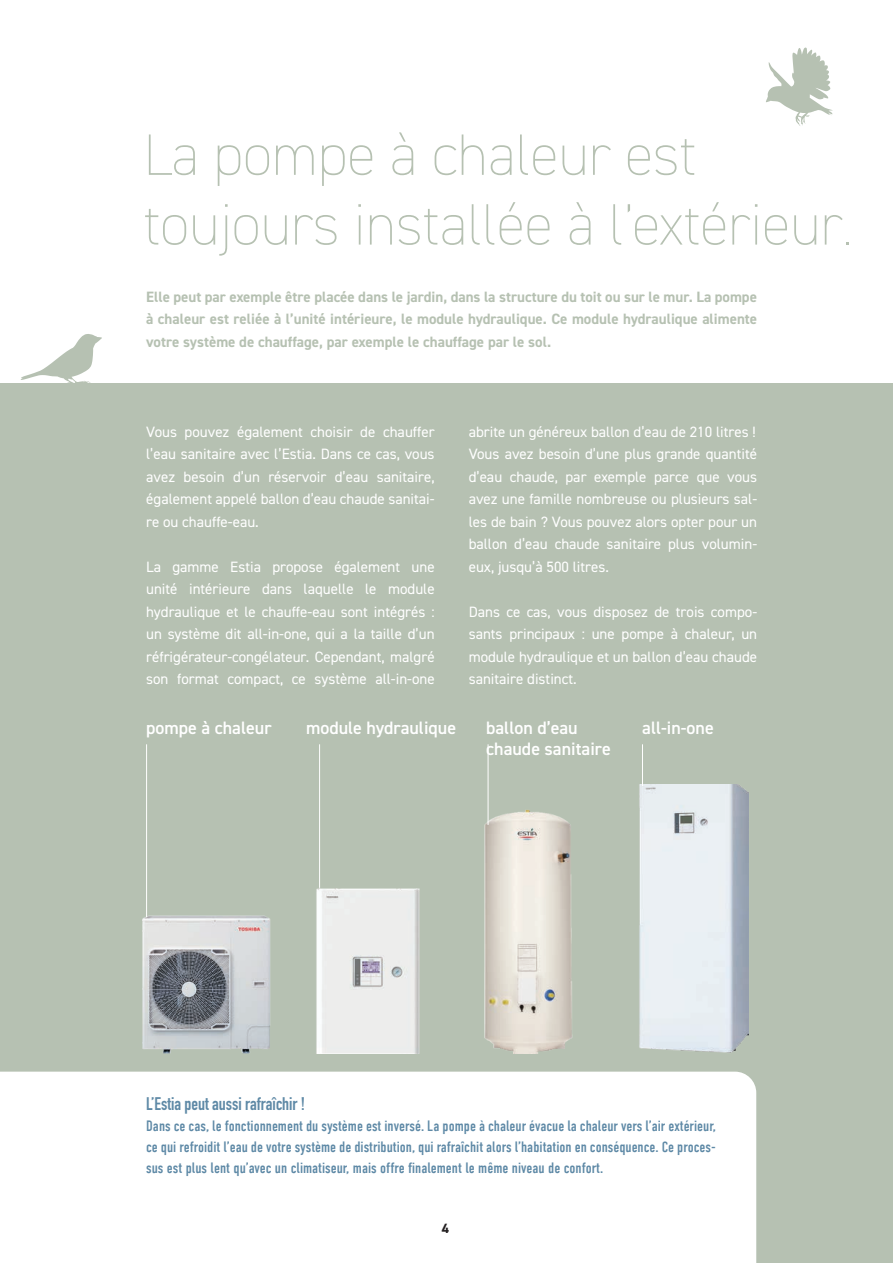
<style>
.page{position:relative;width:893px;height:1263px;background:#fff}
.page>*{position:absolute;margin:0;border:0;box-sizing:border-box;transform-origin:0 0}
.t1{font:200 58.5px/69.8px "DIN2014";letter-spacing:-.005em;color:#b6c1b2}
.t2{font:600 18px "DIN2014";color:#fff}
.t3{font:700 18px "DIN Condensed";color:#5e89a6}
.t4{font:15px/22.5px "DIN2014";color:#fff;text-align:justify}
.t5{font:15px/21px "DIN Condensed";color:#5e89a6;text-align:justify}
.t6{font:700 15px/22.5px "DIN2014";color:#b6c1b2;text-align:justify}
.t7{font:700 13.5px "DIN2014";color:#231f20}
</style>
<div class="page">
<div style="left:0;top:384px;width:893px;height:879px;background:#b6c1b2"></div>
<img style="left:143px;top:785px;width:605px;height:269px">
<div style="left:0;top:1072px;width:756px;height:191px;background:#fff"></div>
<hr style="left:146px;top:744px;width:1px;height:173px;background:#fff">
<hr style="left:319px;top:744px;width:1px;height:144px;background:#fff">
<hr style="left:488px;top:744px;width:1px;height:81px;background:#fff">
<hr style="left:642px;top:744px;width:1px;height:42px;background:#fff">
<svg style="left:766px;top:47px;width:67px;height:79px"></svg>
<svg style="left:20px;top:334px;width:82px;height:50px"></svg>
<h1 class="t1" style="left:143px;top:120px;width:711px">La pompe à chaleur est toujours installée à l’extérieur.</h1>
<p class="t6" style="left:146px;top:285px;width:612px">Elle peut par exemple être placée dans le jardin, dans la structure du toit ou sur le mur. La pompe à chaleur est reliée à l’unité intérieure, le module hydraulique. Ce module hydraulique alimente votre système de chauffage, par exemple le chauffage par le sol.</p>
<p class="t4" style="left:146px;top:420px;width:290px">Vous pouvez également choisir de chauffer l’eau sanitaire avec l’Estia. Dans ce cas, vous avez besoin d’un réservoir d’eau sanitaire, également appelé ballon d’eau chaude sanitai&shy;re ou chauffe-eau.</p>
<p class="t4" style="left:146px;top:555px;width:290px">La gamme Estia propose également une unité intérieure dans laquelle le module hydraulique et le chauffe-eau sont intégrés : un système dit all-in-one, qui a la taille d’un réfrigérateur-congélateur. Cependant, malgré son format compact, ce système all-in-one</p>
<p class="t4" style="left:469px;top:420px;width:290px">abrite un généreux ballon d’eau de 210 litres !<br>Vous avez besoin d’une plus grande quantité d’eau chaude, par exemple parce que vous avez une famille nombreuse ou plusieurs sal&shy;les de bain ? Vous pouvez alors opter pour un ballon d’eau chaude sanitaire plus volumin&shy;eux, jusqu’à 500 litres.</p>
<p class="t4" style="left:469px;top:600px;width:290px">Dans ce cas, vous disposez de trois compo&shy;sants principaux : une pompe à chaleur, un module hydraulique et un ballon d’eau chaude sanitaire distinct.</p>
<p class="t2" style="left:146px;top:716px;width:127px">pompe à chaleur</p>
<p class="t2" style="left:306px;top:716px;width:152px">module hydraulique</p>
<p class="t2" style="left:486px;top:716px;width:93px">ballon d’eau</p>
<p class="t2" style="left:642px;top:716px;width:73px">all-in-one</p>
<p class="t2" style="left:486px;top:737px;width:126px">chaude sanitaire</p>
<p class="t3" style="left:146px;top:1092px;width:161px">L’Estia peut aussi rafraîchir !</p>
<p class="t5" style="left:146px;top:1116px;width:571px">Dans ce cas, le fonctionnement du système est inversé. La pompe à chaleur évacue la chaleur vers l’air extérieur, ce qui refroidit l’eau de votre système de distribution, qui rafraîchit alors l’habitation en conséquence. Ce proces&shy;sus est plus lent qu’avec un climatiseur, mais offre finalement le même niveau de confort.</p>
<p class="t7" style="left:442px;top:1219px;width:9px">4</p>
<p class="t7" style="left:441px;top:1226px;width:9px">4</p>
</div>
